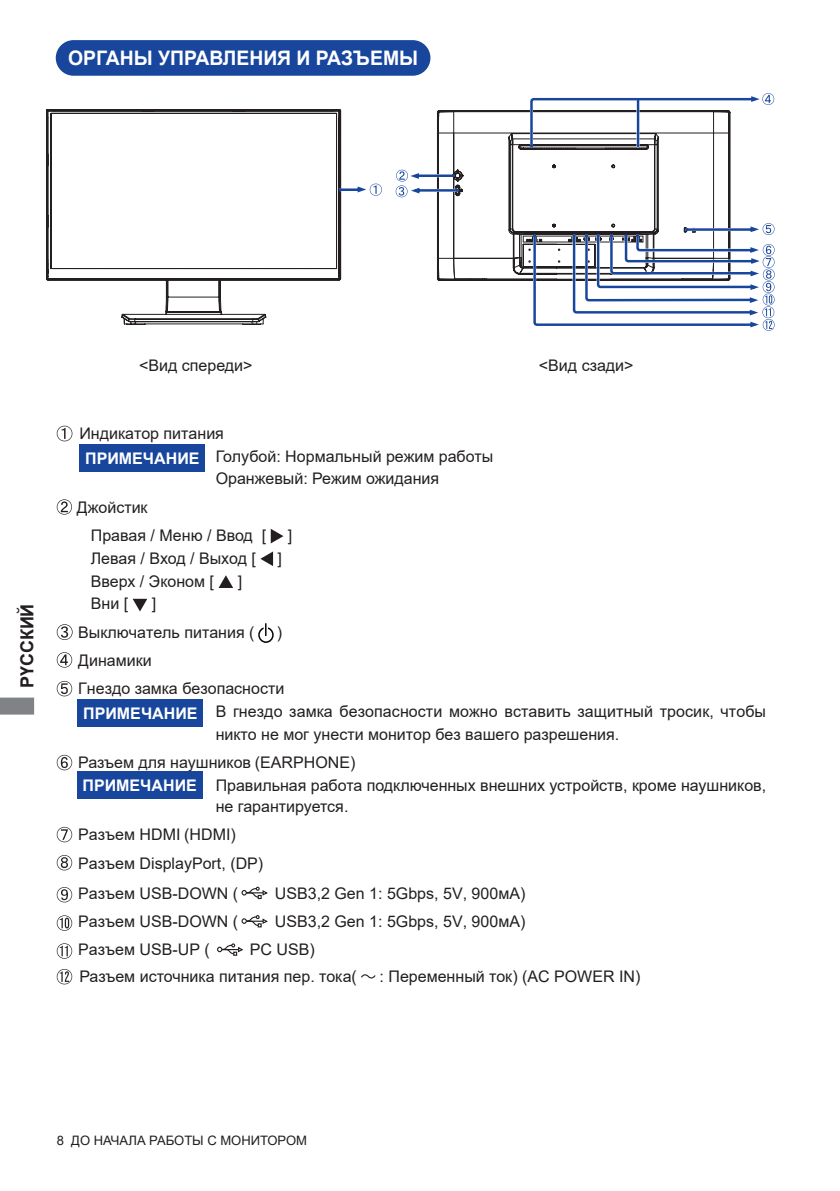
<style>
.page{position:relative;width:840px;height:1191px;background:#fff}
.page>*{position:absolute;margin:0;border:0;box-sizing:border-box;transform-origin:0 0}
.t1{font:700 20px "Arial";letter-spacing:-.005em;color:#fff}
.t2{font:700 18px "Arial";color:#231f20}
.t3{font:16px/22.6px "Arial";color:#231f20}
.t4{font:700 16px "Arial";color:#fff}
.t5{font:13px "Arial";color:#231f20}
</style>
<div class="page">
<svg style="left:0;top:697px;width:34px;height:17px"></svg>
<div style="left:57px;top:41px;width:372px;height:34px;background:#18469d;border-radius:17px"></div>
<div style="left:56px;top:40px;width:374px;height:36px;border:2px solid #18469d;border-radius:17px"></div>
<div style="left:258px;top:627px;width:15px;height:16px;border:1px solid #000;border-radius:50%"></div>
<svg style="left:263px;top:623px;width:5px;height:13px"></svg>
<svg style="left:265px;top:623px;width:1px;height:13px"></svg>
<div style="left:78px;top:699px;width:125px;height:27px;background:#18469d"></div>
<div style="left:79px;top:445px;width:126px;height:27px;background:#18469d"></div>
<svg style="left:46px;top:109px;width:295px;height:216px"></svg>
<svg style="left:47px;top:110px;width:292px;height:212px"></svg>
<svg style="left:51px;top:113px;width:331px;height:156px"></svg>
<svg style="left:437px;top:110px;width:292px;height:170px"></svg>
<svg style="left:528px;top:93px;width:245px;height:55px"></svg>
<svg style="left:395px;top:170px;width:65px;height:27px"></svg>
<svg style="left:531px;top:165px;width:243px;height:166px"></svg>
<svg style="left:57px;top:426px;width:15px;height:15px"></svg>
<svg style="left:57px;top:499px;width:15px;height:15px"></svg>
<svg style="left:270px;top:529px;width:13px;height:14px"></svg>
<svg style="left:260px;top:551px;width:13px;height:15px"></svg>
<svg style="left:218px;top:575px;width:15px;height:13px"></svg>
<svg style="left:132px;top:599px;width:15px;height:12px"></svg>
<svg style="left:57px;top:624px;width:15px;height:16px"></svg>
<svg style="left:57px;top:652px;width:15px;height:15px"></svg>
<svg style="left:57px;top:681px;width:15px;height:15px"></svg>
<svg style="left:57px;top:755px;width:15px;height:15px"></svg>
<svg style="left:57px;top:827px;width:15px;height:15px"></svg>
<svg style="left:57px;top:855px;width:15px;height:15px"></svg>
<svg style="left:57px;top:887px;width:15px;height:15px"></svg>
<svg style="left:241px;top:886px;width:27px;height:13px"></svg>
<svg style="left:57px;top:915px;width:15px;height:15px"></svg>
<svg style="left:241px;top:915px;width:27px;height:12px"></svg>
<svg style="left:57px;top:943px;width:15px;height:15px"></svg>
<svg style="left:217px;top:943px;width:27px;height:12px"></svg>
<svg style="left:57px;top:969px;width:15px;height:15px"></svg>
<svg style="left:361px;top:974px;width:14px;height:4px"></svg>
<div style="left:77px;top:771px;width:125px;height:27px;background:#18469d"></div>
<p class="t1" style="left:68px;top:44px;width:351px">ОРГАНЫ УПРАВЛЕНИЯ И РАЗЪЕМЫ</p>
<p class="t2" style="left:14px;top:688px;width:86px;rotate:-90deg">РҮССКИЙ</p>
<p class="t3" style="left:139px;top:354px;width:115px">&lt;Вид спереди&gt;</p>
<p class="t3" style="left:538px;top:354px;width:96px">&lt;Вид сзади&gt;</p>
<p class="t3" style="left:215px;top:422px;width:279px;text-indent:-136px">Индикатор питания<br>Голубой: Hормальный режим работы<br>Оранжевый: Режим ожидания</p>
<p class="t3" style="left:91px;top:493px;width:177px;line-height:28.4px;text-indent:-14px">Джойстик<br>Правая / Меню / Ввод [</p>
<p class="t4" style="left:85px;top:447px;width:116px">ПРИМЕЧАНИЕ</p>
<p class="t3" style="left:288px;top:524px;width:6px">]</p>
<p class="t3" style="left:91px;top:547px;width:166px">Левая / Вход / Выход [</p>
<p class="t3" style="left:277px;top:547px;width:6px">]</p>
<p class="t3" style="left:91px;top:569px;width:125px">Вверх / Эконом [</p>
<p class="t3" style="left:237px;top:569px;width:6px">]</p>
<p class="t3" style="left:91px;top:592px;width:39px">Вни [</p>
<p class="t3" style="left:78px;top:589px;width:178px;line-height:28.4px;text-indent:73px">]<br>Выключатель питания (</p>
<p class="t3" style="left:277px;top:620px;width:7px">)</p>
<p class="t3" style="left:78px;top:646px;width:207px;line-height:28px">Динамики<br>Гнездо замка безопасности</p>
<p class="t3" style="left:215px;top:700px;width:551px">В гнездо замка безопасности можно вставить защитный тросик, чтобы никто не мог унести монитор без вашего разрешения.</p>
<p class="t3" style="left:215px;top:751px;width:551px;line-height:22px;text-indent:-137px">Разъем для наушников (EARPHONE)<br>Правильная работа подключенных внешних устройств, кроме наушников, не гарантируется.</p>
<p class="t3" style="left:78px;top:820px;width:186px;line-height:28.4px">Pазъем HDMI (HDMI)<br>Pазъем DisplayPort, (DP)</p>
<p class="t3" style="left:78px;top:881px;width:161px">Разъем USB-DOWN (</p>
<p class="t3" style="left:275px;top:881px;width:252px">USB3,2 Gen 1: 5Gbps, 5V, 900мA)</p>
<p class="t3" style="left:78px;top:910px;width:161px">Разъем USB-DOWN (</p>
<p class="t3" style="left:275px;top:910px;width:252px">USB3,2 Gen 1: 5Gbps, 5V, 900мA)</p>
<p class="t3" style="left:78px;top:938px;width:133px">Разъем USB-UP (</p>
<p class="t4" style="left:83px;top:701px;width:116px">ПРИМЕЧАНИЕ</p>
<p class="t4" style="left:82px;top:774px;width:116px">ПРИМЕЧАНИЕ</p>
<p class="t3" style="left:79px;top:936px;width:279px;line-height:26.8px;text-indent:170px">PC USB)<br>Разъем источника питания пер. тока(</p>
<p class="t3" style="left:379px;top:965px;width:262px">: Переменный ток) (AC POWER IN)</p>
<p class="t5" style="left:57px;top:1131px;width:251px">8 ДО НАЧАЛА РАБОТЫ С МОНИТОРОМ</p>
</div>
